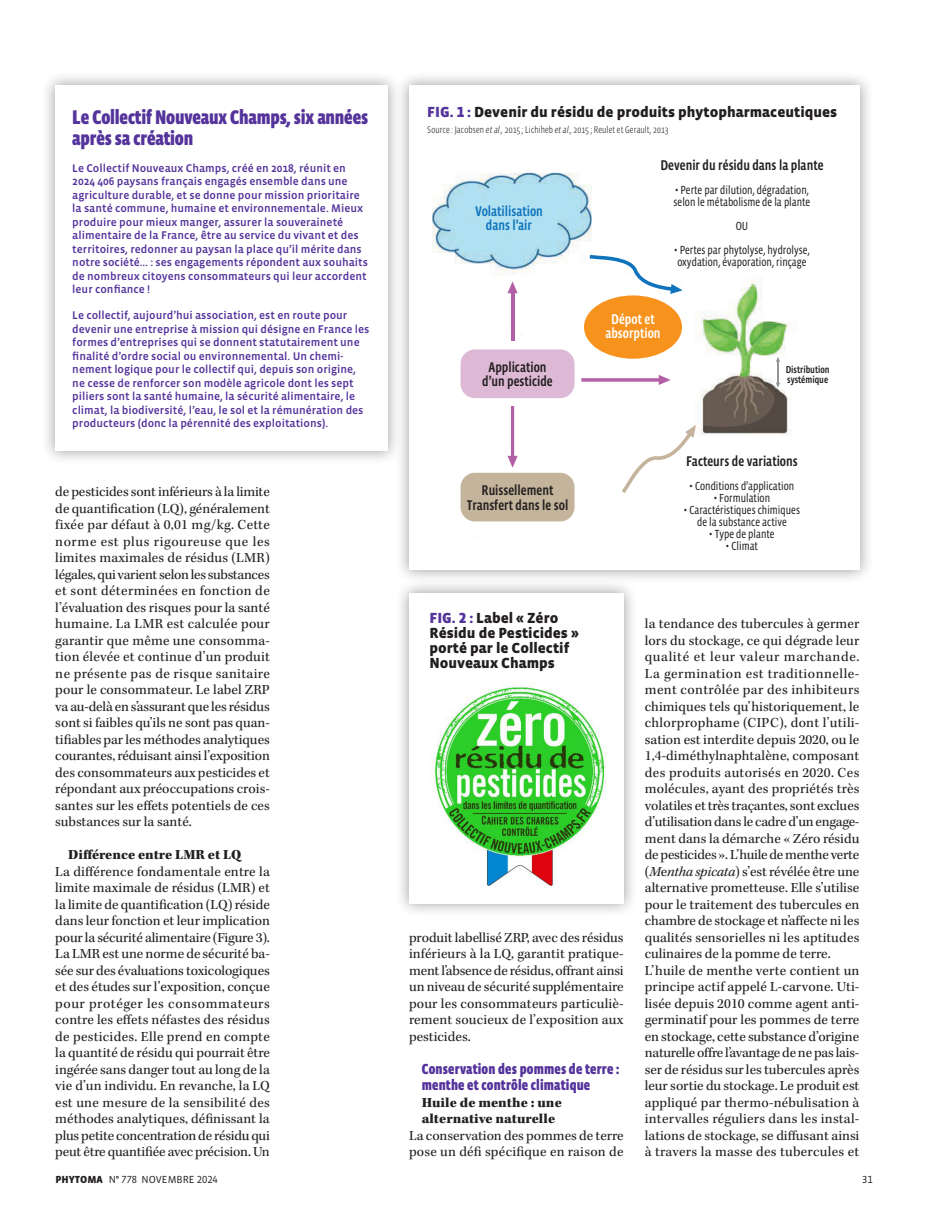
<style>
.page{position:relative;width:936px;height:1212px;background:#fff}
.page>*{position:absolute;margin:0;border:0;box-sizing:border-box;transform-origin:0 0}
.TITRE{font:900 20.25px/21.8px "Vista Sans Nar OT";letter-spacing:-.01em;color:#54339b}
.TITRE-2{font:900 15px/15px "Vista Sans OT";color:#231f20}
.INTERTITRE{font:900 15px/16.5px "Vista Sans Nar OT";letter-spacing:.01em;color:#54339b}
.t1{font:500 14.4px/14.4px "Vista Sans Nar OT";color:#231f20;text-align:center}
.t2{font:500 14.4px/14.4px "Vista Sans Nar OT";color:#1074bc;text-align:center}
.t3{font:500 14.4px/14.4px "Vista Sans Nar OT";color:#fff;text-align:center}
.TEXTE{font:14.25px/16.5px "Kepler Std";letter-spacing:.005em;color:#231f20;text-align:justify}
.INTERTITRE_2{font:900 14.25px/16.5px "Kepler Std";color:#231f20}
.t4{font:12px/12px "Vista Sans Nar OT";color:#231f20}
.TEXTE-2{font:500 11.4px/13.5px "Vista Sans OT";color:#54339b}
.t5{font:10.5px "Vista Sans OT";color:#231f20}
.t6{font:500 10.2px/9.6px "Vista Sans Nar OT";color:#231f20}
.NOTE{font:300 9.75px "Vista Sans Nar OT";letter-spacing:.01em;color:#231f20}
.s1{font-weight:900}
.s2{color:#54339b}
.s3{font-style:italic}
</style>
<div class="page">
<div style="left:394px;top:71px;width:479px;height:513px;background:#231f20;opacity:.45"></div>
<div style="left:409px;top:85px;width:450px;height:485px;background:#fff"></div>
<div style="left:394px;top:578px;width:243px;height:340px;background:#231f20;opacity:.45"></div>
<div style="left:409px;top:593px;width:214px;height:311px;background:#fff"></div>
<div style="left:41px;top:71px;width:361px;height:394px;background:#231f20;opacity:.45"></div>
<div style="left:55px;top:85px;width:333px;height:366px;background:#fff"></div>
<img style="left:433px;top:686px;width:172px;height:200px">
<img style="left:432px;top:172px;width:359px;height:350px">
<div style="left:584px;top:295px;width:98px;height:64px;background:#f7931d;border-radius:50%"></div>
<div style="left:460px;top:349px;width:114px;height:49px;background:#deb9d6;border-radius:14px"></div>
<div style="left:460px;top:473px;width:114px;height:48px;background:#c3b49b;border-radius:14px"></div>
<hr style="left:511px;top:291px;width:3px;height:50px;background:#b35fa6">
<svg style="left:507px;top:281px;width:10px;height:12px"></svg>
<hr style="left:511px;top:406px;width:3px;height:52px;background:#b35fa6">
<svg style="left:507px;top:456px;width:10px;height:12px"></svg>
<svg style="left:581px;top:378px;width:77px;height:4px"></svg>
<svg style="left:658px;top:375px;width:12px;height:10px"></svg>
<svg style="left:775px;top:357px;width:5px;height:31px"></svg>
<svg style="left:585px;top:253px;width:97px;height:41px"></svg>
<svg style="left:618px;top:425px;width:77px;height:72px"></svg>
<p class="TITRE" style="left:72px;top:106px;width:297px">Le Collectif Nouveaux Champs, six années après sa création</p>
<p class="TEXTE-2" style="left:72px;top:161px;width:297px">Le Collectif Nouveaux Champs, créé en 2018, réunit en 2024 406 paysans français engagés ensemble dans une agriculture durable, et se donne pour mission prioritaire la santé commune, humaine et environnementale. Mieux produire pour mieux manger, assurer la souveraineté alimentaire de la France, être au service du vivant et des territoires, redonner au paysan la place qu’il mérite dans notre société… : ses engagements répondent aux souhaits de nombreux citoyens consommateurs qui leur accordent leur confiance !</p>
<p class="TEXTE-2" style="left:72px;top:309px;width:298px">Le collectif, aujourd’hui association, est en route pour devenir une entreprise à mission qui désigne en France les formes d’entreprises qui se donnent statutairement une finalité d’ordre social ou environnemental. Un chemi&shy;nement logique pour le collectif qui, depuis son origine, ne cesse de renforcer son modèle agricole dont les sept piliers sont la santé humaine, la sécurité alimentaire, le climat, la biodiversité, l’eau, le sol et la rémunération des producteurs (donc la pérennité des exploitations).</p>
<p class="TEXTE" style="left:55px;top:484px;width:216px">de pesticides sont inférieurs à la limite de quantification (LQ), généralement fixée par défaut à 0,01 mg/kg. Cette norme est plus rigoureuse que les limites maximales de résidus (LMR) légales, qui varient selon les substances et sont déterminées en fonction de l’évaluation des risques pour la santé humaine. La LMR est calculée pour garantir que même une consomma&shy;tion élevée et continue d’un produit ne présente pas de risque sanitaire pour le consommateur. Le label ZRP va au-delà en s’assurant que les résidus sont si faibles qu’ils ne sont pas quan&shy;tifiables par les méthodes analytiques courantes, réduisant ainsi l’exposition des consommateurs aux pesticides et répondant aux préoccupations crois&shy;santes sur les effets potentiels de ces substances sur la santé.</p>
<p class="INTERTITRE_2" style="left:68px;top:847px;width:175px">Différence entre LMR et LQ</p>
<p class="TEXTE" style="left:55px;top:863px;width:216px">La différence fondamentale entre la limite maximale de résidus (LMR) et la limite de quantification (LQ) réside dans leur fonction et leur implication pour la sécurité alimentaire (Figure 3).<br>La LMR est une norme de sécurité ba&shy;sée sur des évaluations toxicologiques et des études sur l’exposition, conçue pour protéger les consommateurs contre les effets néfastes des résidus de pesticides. Elle prend en compte la quantité de résidu qui pourrait être ingérée sans danger tout au long de la vie d’un individu. En revanche, la LQ est une mesure de la sensibilité des méthodes analytiques, définissant la plus petite concentration de résidu qui peut être quantifiée avec précision. Un</p>
<p class="t5" style="left:55px;top:1174px;width:164px"><span class="s1">PHYTOMA</span> N° 778 NOVEMBRE 2024</p>
<p class="TITRE-2" style="left:427px;top:105px;width:411px"><span class="s2">FIG. 1 :</span> Devenir du résidu de produits phytopharmaceutiques</p>
<p class="NOTE" style="left:427px;top:125px;width:243px">Source : Jacobsen <span class="s3">et al.,</span> 2015 ; Lichiheb <span class="s3">et al.,</span> 2015 ; Reulet et Gerault, 2013</p>
<p class="t2" style="left:475px;top:204px;width:69px">Volatilisation dans l’air</p>
<p class="t1" style="left:482px;top:360px;width:72px">Application d’un pesticide</p>
<p class="t1" style="left:466px;top:483px;width:103px">Ruissellement<br>Transfert dans le sol</p>
<p class="t1" style="left:660px;top:158px;width:165px">Devenir du résidu dans la plante</p>
<p class="t4" style="left:673px;top:184px;width:138px">• Perte par dilution, dégradation, selon le métabolisme de la plante</p>
<p class="t4" style="left:735px;top:220px;width:14px">OU</p>
<p class="t4" style="left:674px;top:244px;width:137px">• Pertes par phytolyse, hydrolyse, oxydation, évaporation, rinçage</p>
<p class="t3" style="left:605px;top:312px;width:57px">Dépot et absorption</p>
<p class="t6" style="left:785px;top:365px;width:45px">Distribution systémique</p>
<p class="t1" style="left:686px;top:454px;width:113px">Facteurs de variations</p>
<p class="t4" style="left:689px;top:480px;width:106px">• Conditions d’application</p>
<p class="t4" style="left:713px;top:492px;width:58px">• Formulation</p>
<p class="t4" style="left:684px;top:504px;width:117px;text-align:center">• Caractéristiques chimiques de la substance active</p>
<p class="t4" style="left:709px;top:528px;width:67px">• Type de plante</p>
<p class="t4" style="left:726px;top:540px;width:33px">• Climat</p>
<p class="TITRE-2" style="left:429px;top:610px;width:151px"><span class="s2">FIG. 2 :</span> Label « Zéro<br>Résidu de Pesticides » porté par le Collectif<br>Nouveaux Champs</p>
<p class="TEXTE" style="left:409px;top:929px;width:216px">produit labellisé ZRP, avec des résidus inférieurs à la LQ, garantit pratique&shy;ment l’absence de résidus, offrant ainsi un niveau de sécurité supplémentaire pour les consommateurs particuliè&shy;rement soucieux de l’exposition aux pesticides.</p>
<p class="INTERTITRE" style="left:422px;top:1060px;width:199px">Conservation des pommes de terre : menthe et contrôle climatique</p>
<p class="INTERTITRE_2" style="left:422px;top:1094px;width:141px">Huile de menthe : une alternative naturelle</p>
<p class="TEXTE" style="left:409px;top:1127px;width:216px">La conservation des pommes de terre pose un défi spécifique en raison de</p>
<p class="TEXTE" style="left:644px;top:616px;width:216px">la tendance des tubercules à germer lors du stockage, ce qui dégrade leur qualité et leur valeur marchande.<br>La germination est traditionnelle&shy;ment contrôlée par des inhibiteurs chimiques tels qu’historiquement, le chlorprophame (CIPC), dont l’utili&shy;sation est interdite depuis 2020, ou le 1,4-diméthylnaphtalène, composant des produits autorisés en 2020. Ces molécules, ayant des propriétés très volatiles et très traçantes, sont exclues d’utilisation dans le cadre d’un engage&shy;ment dans la démarche « Zéro résidu de pesticides ». L’huile de menthe verte (<span class="s3">M</span>e<span class="s3">ntha spicata</span>) s’est révélée être une alternative prometteuse. Elle s’utilise pour le traitement des tubercules en chambre de stockage et n’affecte ni les qualités sensorielles ni les aptitudes culinaires de la pomme de terre.</p>
<p class="TEXTE" style="left:644px;top:962px;width:216px">L’huile de menthe verte contient un principe actif appelé L-carvone. Uti&shy;lisée depuis 2010 comme agent anti&shy;germinatif pour les pommes de terre en stockage, cette substance d’origine naturelle offre l’avantage de ne pas lais&shy;ser de résidus sur les tubercules après leur sortie du stockage. Le produit est appliqué par thermo-nébulisation à intervalles réguliers dans les instal&shy;lations de stockage, se diffusant ainsi à travers la masse des tubercules et</p>
<p class="t5" style="left:862px;top:1174px;width:12px">31</p>
</div>
